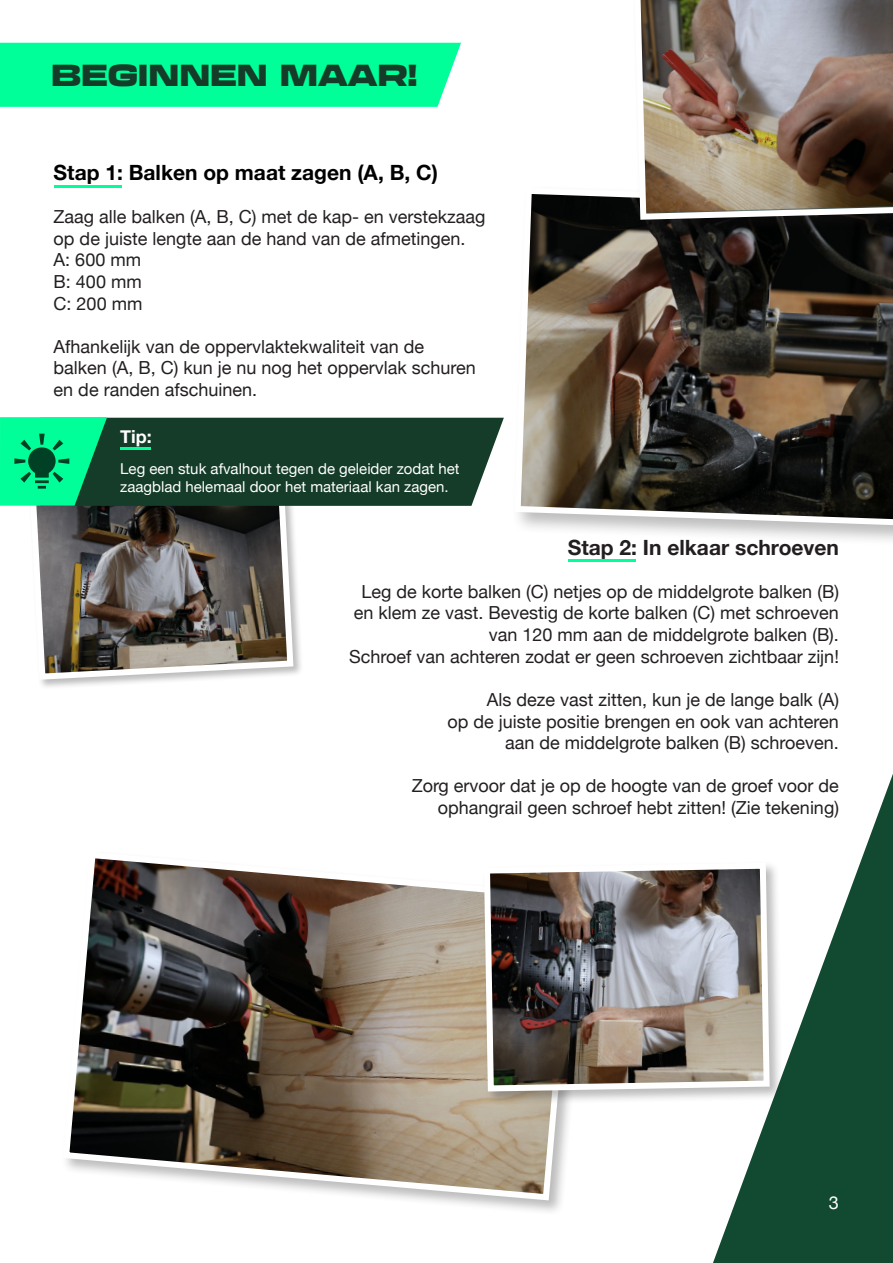
<style>
.page{position:relative;width:893px;height:1263px;background:#fff}
.page>*{position:absolute;margin:0;border:0;box-sizing:border-box;transform-origin:0 0}
.t1{font:900 expanded 30px "Transducer";color:#143c28}
.t2{font:700 21px "Helvetica Neue";color:#000001}
.t3{font:700 21px "Helvetica Neue";color:#231f20}
.t4{font:18px/21.6px "Helvetica Neue";color:#231f20;text-align:right}
.t5{font:700 18px "Helvetica Neue";color:#fff}
.t6{font:18px "Helvetica Neue";color:#fff}
.t7{font:15px/18px "Helvetica Neue";color:#fff}
</style>
<div class="page">
<svg style="left:713px;top:774px;width:180px;height:489px;fill:#124931"></svg>
<img style="left:66px;top:858px;width:503px;height:346px">
<div style="left:511px;top:185px;width:382px;height:362px;background:#231f20;opacity:.3"></div>
<svg style="left:511px;top:185px;width:382px;height:343px;background:#524a41"></svg>
<div style="left:482px;top:861px;width:301px;height:244px;background:#231f20;opacity:.3"></div>
<img style="left:481px;top:860px;width:292px;height:234px">
<div style="left:632px;top:0;width:261px;height:235px;background:#231f20;opacity:.3"></div>
<img style="left:631px;top:0;width:262px;height:223px">
<div style="left:28px;top:479px;width:276px;height:211px;background:#231f20;opacity:.3"></div>
<img style="left:28px;top:506px;width:269px;height:177px">
<div style="left:0;top:43px;width:461px;height:64px;background:#0f9"></div>
<hr style="left:54px;top:186px;width:68px;height:2px;background:#0f9">
<hr style="left:568px;top:560px;width:68px;height:2px;background:#0f9">
<svg style="left:0;top:417px;width:504px;height:89px;background:#196242"></svg>
<hr style="left:120px;top:448px;width:31px;height:2px;background:#0f9">
<h1 class="t1" style="left:51px;top:51px;width:368px">BEGINNEN MAAR!</h1>
<p class="t2" style="left:54px;top:156px;width:386px">Stap 1: Balken op maat zagen (A, B, C)</p>
<p class="t4" style="left:54px;top:207px;width:433px;text-align:left">Zaag alle balken (A, B, C) met de kap- en verstekzaag op de juiste lengte aan de hand van de afmetingen.<br>A: 600 mm<br>B: 400 mm<br>C: 200 mm</p>
<p class="t4" style="left:54px;top:337px;width:424px;text-align:left">Afhankelijk van de oppervlaktekwaliteit van de balken (A, B, C) kun je nu nog het oppervlak schuren en de randen afschuinen.</p>
<p class="t5" style="left:120px;top:423px;width:33px">Tip:</p>
<p class="t7" style="left:120px;top:461px;width:341px">Leg een stuk afvalhout tegen de geleider zodat het zaagblad helemaal door het materiaal kan zagen.</p>
<p class="t3" style="left:568px;top:531px;width:273px">Stap 2: In elkaar schroeven</p>
<p class="t4" style="left:349px;top:582px;width:491px">Leg de korte balken (C) netjes op de middelgrote balken (B) en klem ze vast. Bevestig de korte balken (C) met schroeven van 120 mm aan de middelgrote balken (B).<br>Schroef van achteren zodat er geen schroeven zichtbaar zijn!</p>
<p class="t4" style="left:447px;top:690px;width:393px">Als deze vast zitten, kun je de lange balk (A)<br>op de juiste positie brengen en ook van achteren aan de middelgrote balken (B) schroeven.</p>
<p class="t4" style="left:412px;top:776px;width:429px">Zorg ervoor dat je op de hoogte van de groef voor de ophangrail geen schroef hebt zitten! (Zie tekening)</p>
<p class="t6" style="left:829px;top:1189px;width:12px">3</p>
</div>
